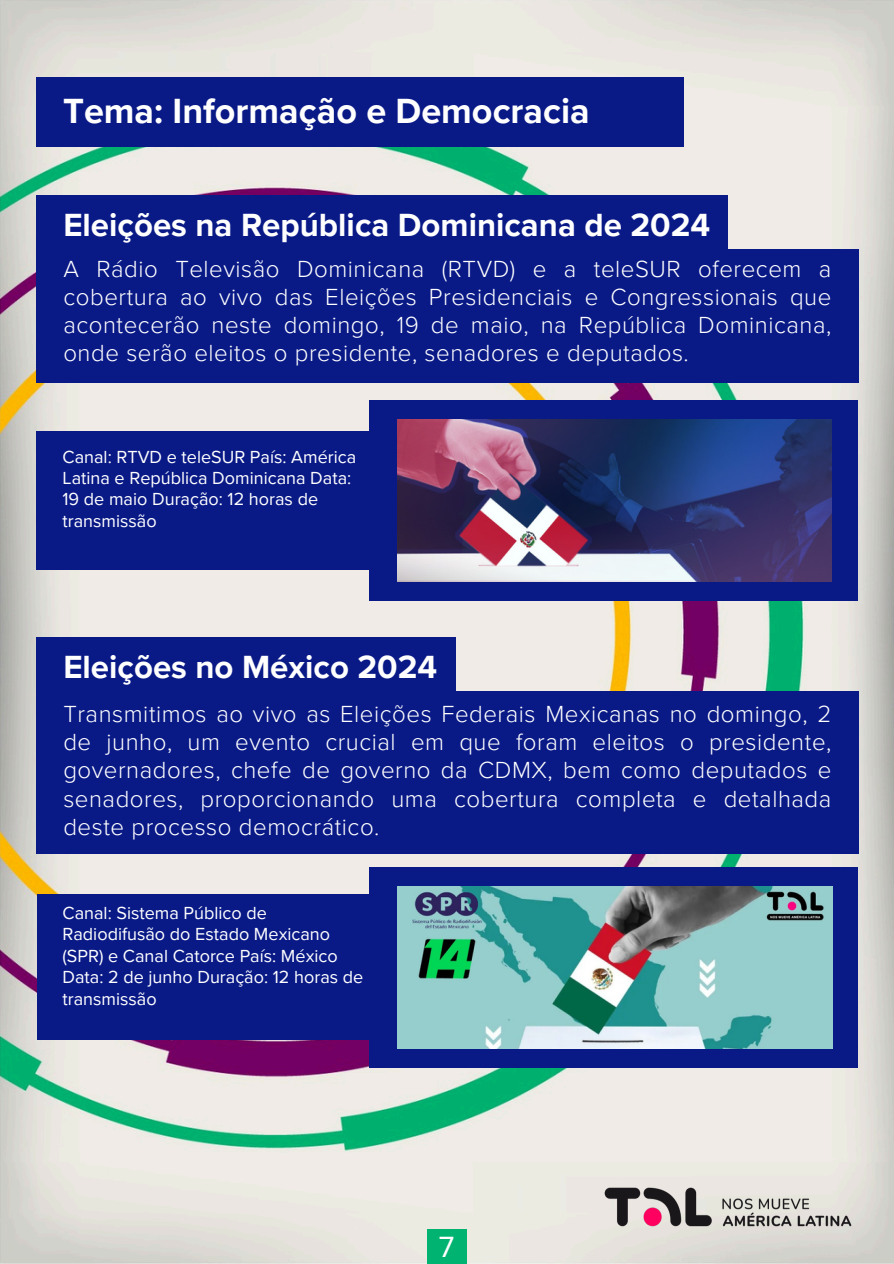
<style>
.page{position:relative;width:894px;height:1264px;background:#fff}
.page>*{position:absolute;margin:0;border:0;box-sizing:border-box;transform-origin:0 0}
.t1{font:700 36px "Proxima Nova";color:#fff}
.t2{font:700 33px "Proxima Nova";color:#fff}
.t3{font:30.15px "Proxima Nova";color:#fff}
.t4{font:300 24px/28.2px "Proxima Nova";letter-spacing:.025em;color:#fff;text-align:justify}
.t5{font:18px/21.3px "Proxima Nova";color:#fff}
</style>
<div class="page">
<img style="left:0;top:0;width:893px;height:1263px">
<div style="left:369px;top:400px;width:489px;height:200px;background:#091a87"></div>
<div style="left:369px;top:867px;width:489px;height:200px;background:#091a87"></div>
<div style="left:36px;top:431px;width:360px;height:138px;background:#091a87"></div>
<div style="left:37px;top:894px;width:359px;height:146px;background:#091a87"></div>
<div style="left:427px;top:1228px;width:39px;height:35px;background:#00b371"></div>
<img style="left:597px;top:1180px;width:261px;height:53px">
<div style="left:36px;top:77px;width:647px;height:69px;background:#091a87"></div>
<div style="left:36px;top:249px;width:822px;height:133px;background:#091a87"></div>
<div style="left:36px;top:690px;width:822px;height:163px;background:#091a87"></div>
<div style="left:36px;top:196px;width:691px;height:61px;background:#091a87"></div>
<div style="left:36px;top:637px;width:420px;height:61px;background:#091a87"></div>
<img style="left:397px;top:419px;width:434px;height:162px">
<img style="left:397px;top:886px;width:434px;height:162px">
<p class="t1" style="left:63px;top:89px;width:528px">Tema: Informação e Democracia</p>
<h1 class="t2" style="left:63px;top:205px;width:648px">Eleições na República Dominicana de 2024</h1>
<h1 class="t4" style="left:63px;top:255px;width:769px">A Rádio Televisão Dominicana (RTVD) e a teleSUR oferecem a cobertura ao vivo das Eleições Presidenciais e Congressionais que acontecerão neste domingo, 19 de maio, na República Dominicana, onde serão eleitos o presidente, senadores e deputados.</h1>
<h2 class="t5" style="left:62px;top:446px;width:295px">Canal: RTVD e teleSUR País: América<br>Latina e República Dominicana Data:<br>19 de maio Duração: 12 horas de transmissão</h2>
<h2 class="t2" style="left:63px;top:647px;width:375px">Eleições no México 2024</h2>
<h1 class="t4" style="left:63px;top:700px;width:769px">Transmitimos ao vivo as Eleições Federais Mexicanas no domingo, 2 de junho, um evento crucial em que foram eleitos o presidente, governadores, chefe de governo da CDMX, bem como deputados e senadores, proporcionando uma cobertura completa e detalhada deste processo democrático.</h1>
<p class="t5" style="left:62px;top:902px;width:302px">Canal: Sistema Público de<br>Radiodifusão do Estado Mexicano (SPR) e Canal Catorce País: México<br>Data: 2 de junho Duração: 12 horas de transmissão</p>
<p class="t3" style="left:438px;top:1229px;width:17px">7</p>
</div>
